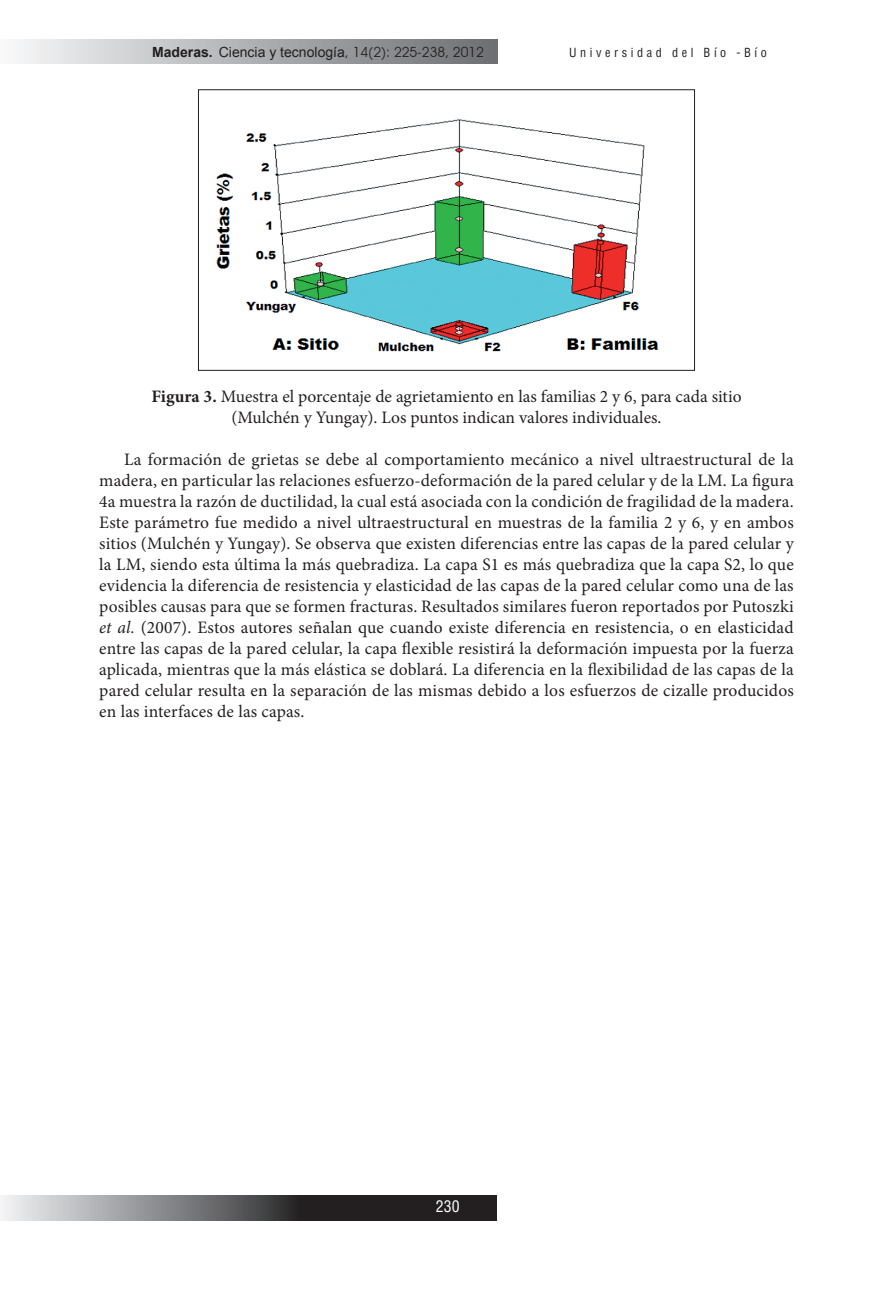
<style>
.page{position:relative;width:893px;height:1290px;background:#fff}
.page>*{position:absolute;margin:0;border:0;box-sizing:border-box;transform-origin:0 0}
.t1{font:17.5px/21px "Minion Pro";color:#231f20;text-align:center}
.t2{font:condensed 15.75px "Helvetica LT Std";color:#fff}
.t3{font:14px "Avant Garde";color:#231f20}
.t4{font:condensed 12.25px "Helvetica";letter-spacing:.29em;color:#231f20}
.s1{font-family:"Arial";font-weight:700}
.s2{font-family:"Arial"}
.s3{font-weight:700}
.s4{font-style:italic}
</style>
<div class="page">
<img style="left:1px;top:1196px;width:495px;height:24px">
<div style="left:0;top:40px;width:497px;height:24px;background:linear-gradient(to right,#f7f7f9,#6c6e71)"></div>
<img style="left:216px;top:119px;width:443px;height:233px">
<div style="left:198px;top:89px;width:497px;height:282px;border:1px solid #231f20"></div>
<p class="t3" style="left:152px;top:43px;width:333px"><span class="s1">Maderas.</span> <span class="s2">Ciencia y tecnología</span>, 14(2): 225-238, 2012</p>
<p class="t4" style="left:569px;top:44px;width:199px">Universidad del Bío -Bío</p>
<p class="t1" style="left:151px;top:386px;width:592px"><span class="s3">Figura 3.</span> Muestra el porcentaje de agrietamiento en las familias 2 y 6, para cada sitio (Mulchén y Yungay). Los puntos indican valores individuales.</p>
<p class="t1" style="left:99px;top:449px;width:696px;text-align:justify;text-indent:25px">La formación de grietas se debe al comportamiento mecánico a nivel ultraestructural de la madera, en particular las relaciones esfuerzo-deformación de la pared celular y de la LM. La gura 4a muestra la razón de ductilidad, la cual está asociada con la condición de fragilidad de la madera.<br>Este parámetro fue medido a nivel ultraestructural en muestras de la familia 2 y 6, y en ambos sitios (Mulchén y Yungay). Se observa que existen diferencias entre las capas de la pared celular y la LM, siendo esta última la más quebradiza. La capa S1 es más quebradiza que la capa S2, lo que evidencia la diferencia de resistencia y elasticidad de las capas de la pared celular como una de las posibles causas para que se formen fracturas. Resultados similares fueron reportados por Putoszki <span class="s4">et al.</span> (2007). Estos autores señalan que cuando existe diferencia en resistencia, o en elasticidad entre las capas de la pared celular, la capa exible resistirá la deformación impuesta por la fuerza aplicada, mientras que la más elástica se doblará. La diferencia en la exibilidad de las capas de la pared celular resulta en la separación de las mismas debido a los esfuerzos de cizalle producidos en las interfaces de las capas.</p>
<p class="t2" style="left:436px;top:1196px;width:25px">230</p>
</div>
